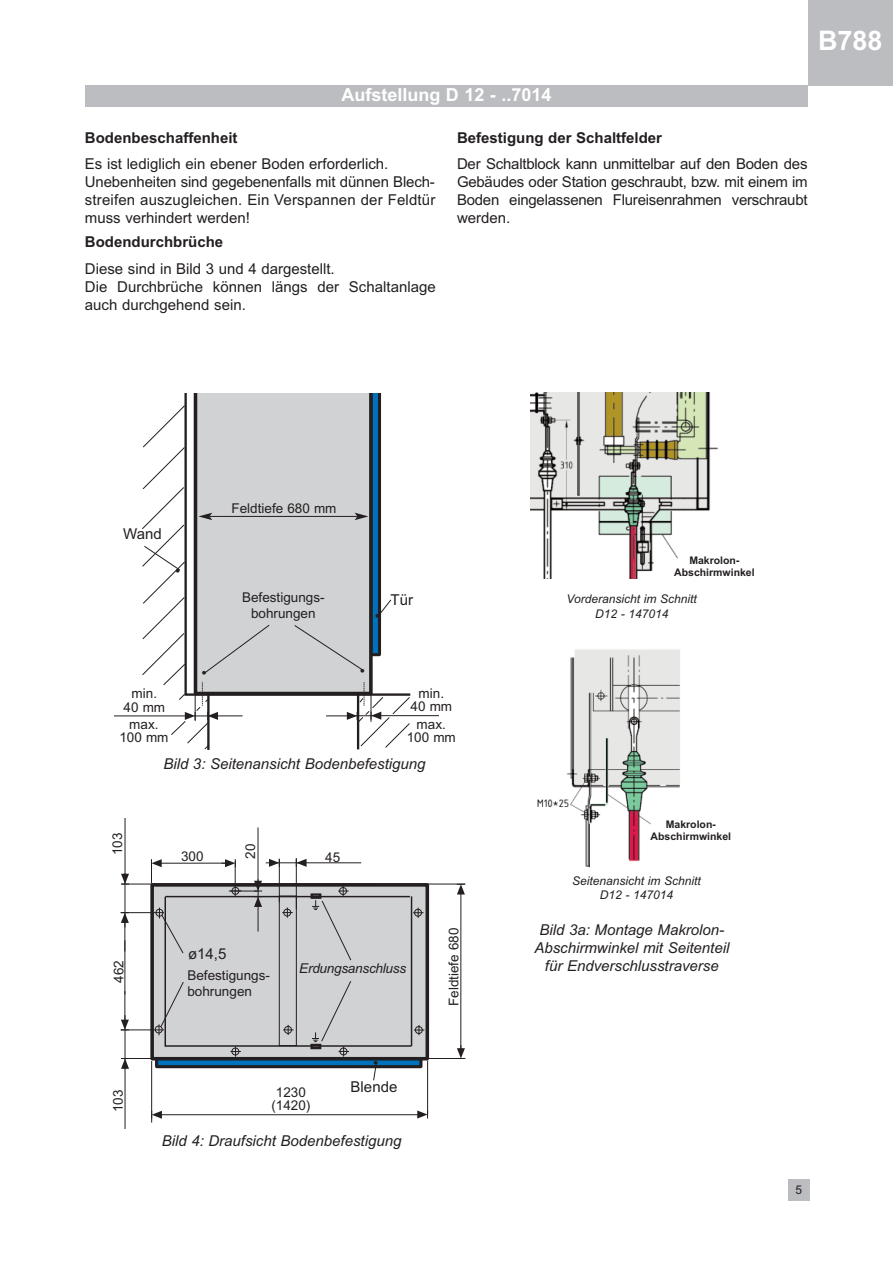
<style>
.page{position:relative;width:893px;height:1263px;background:#fff}
.page>*{position:absolute;margin:0;border:0;box-sizing:border-box;transform-origin:0 0}
.t1{font:700 27px "Arial";color:#fff}
.t2{font:700 18px "Arial";color:#fff}
.t3{font:15px/18px "Arial";color:#231f20}
.t4{font:italic 15px/18px "Arial";color:#231f20;text-align:center}
.t5{font:700 15px "Arial";color:#231f20}
.t6{font:13.5px/13.5px "Arial";color:#231f20;text-align:center}
.t7{font:italic 13.5px "Arial";letter-spacing:-.015em;color:#231f20}
.t8{font:italic 12px/14.4px "Arial";color:#231f20;text-align:center}
.t9{font:12px "Arial";color:#231f20}
.t10{font:700 10.5px/12.6px "Arial";color:#231f20;text-align:center}
</style>
<div class="page">
<div style="left:788px;top:1179px;width:21px;height:21px;background:#bcbdc0"></div>
<div style="left:808px;top:0;width:85px;height:85px;background:#bcbdc0"></div>
<img style="left:531px;top:393px;width:187px;height:185px">
<img style="left:537px;top:649px;width:143px;height:219px">
<div style="left:85px;top:85px;width:723px;height:22px;background:#bcbdc0"></div>
<div style="left:184px;top:393px;width:189px;height:303px;background:#d1d2d4"></div>
<hr style="left:377px;top:715px;width:62px;height:1px;background:#231f20">
<hr style="left:114px;top:715px;width:75px;height:1px;background:#231f20">
<svg style="left:326px;top:682px;width:85px;height:67px"></svg>
<div style="left:152px;top:885px;width:275px;height:174px;background:#d1d2d4"></div>
<div style="left:150px;top:883px;width:279px;height:177px;border:4px solid #231f20"></div>
<hr style="left:125px;top:819px;width:1px;height:59px;background:#231f20">
<svg style="left:121px;top:874px;width:8px;height:9px"></svg>
<hr style="left:124px;top:919px;width:1px;height:32px;background:#231f20">
<svg style="left:121px;top:913px;width:8px;height:10px"></svg>
<hr style="left:121px;top:883px;width:344px;height:1px;background:#231f20">
<hr style="left:121px;top:912px;width:43px;height:1px;background:#231f20">
<hr style="left:257px;top:884px;width:119px;height:1px;background:#231f20">
<hr style="left:158px;top:863px;width:73px;height:1px;background:#231f20">
<svg style="left:221px;top:859px;width:15px;height:8px"></svg>
<hr style="left:235px;top:861px;width:1px;height:35px;background:#231f20">
<svg style="left:151px;top:859px;width:11px;height:24px"></svg>
<hr style="left:460px;top:890px;width:1px;height:162px;background:#231f20">
<svg style="left:457px;top:884px;width:8px;height:10px"></svg>
<svg style="left:457px;top:1045px;width:8px;height:13px"></svg>
<hr style="left:158px;top:1114px;width:263px;height:1px;background:#231f20">
<svg style="left:152px;top:1111px;width:10px;height:8px"></svg>
<svg style="left:417px;top:1110px;width:11px;height:8px"></svg>
<hr style="left:151px;top:1061px;width:1px;height:61px;background:#231f20">
<hr style="left:427px;top:1060px;width:1px;height:55px;background:#231f20">
<hr style="left:165px;top:896px;width:245px;height:1px;background:#231f20">
<hr style="left:165px;top:897px;width:1px;height:150px;background:#231f20">
<hr style="left:411px;top:896px;width:1px;height:150px;background:#231f20">
<hr style="left:125px;top:873px;width:1px;height:54px;background:#231f20">
<hr style="left:303px;top:862px;width:58px;height:1px;background:#231f20">
<hr style="left:296px;top:858px;width:1px;height:51px;background:#231f20">
<hr style="left:279px;top:859px;width:1px;height:43px;background:#231f20">
<svg style="left:266px;top:859px;width:41px;height:8px"></svg>
<hr style="left:125px;top:940px;width:1px;height:54px;background:#231f20">
<hr style="left:125px;top:1065px;width:1px;height:64px;background:#231f20">
<svg style="left:121px;top:1058px;width:8px;height:11px"></svg>
<hr style="left:124px;top:991px;width:1px;height:32px;background:#231f20">
<svg style="left:121px;top:1019px;width:8px;height:10px"></svg>
<hr style="left:122px;top:1058px;width:343px;height:1px;background:#231f20">
<hr style="left:121px;top:1029px;width:43px;height:1px;background:#231f20">
<hr style="left:125px;top:1015px;width:1px;height:54px;background:#231f20">
<hr style="left:258px;top:827px;width:1px;height:58px;background:#231f20">
<div style="left:311px;top:893px;width:10px;height:6px;border:2px solid #231f20"></div>
<svg style="left:229px;top:879px;width:33px;height:53px"></svg>
<div style="left:232px;top:887px;width:7px;height:8px;border:1px solid #231f20;border-radius:50%"></div>
<svg style="left:282px;top:907px;width:11px;height:11px"></svg>
<div style="left:283px;top:909px;width:8px;height:7px;border:1px solid #231f20;border-radius:50%"></div>
<svg style="left:413px;top:908px;width:11px;height:10px"></svg>
<div style="left:414px;top:909px;width:8px;height:7px;border:1px solid #231f20;border-radius:50%"></div>
<div style="left:156px;top:909px;width:7px;height:7px;border:1px solid #231f20;border-radius:50%"></div>
<div style="left:279px;top:896px;width:18px;height:150px;border:1px solid #231f20"></div>
<hr style="left:210px;top:516px;width:147px;height:1px;background:#231f20">
<svg style="left:141px;top:404px;width:129px;height:346px"></svg>
<svg style="left:294px;top:393px;width:98px;height:278px"></svg>
<svg style="left:159px;top:908px;width:25px;height:46px"></svg>
<svg style="left:153px;top:980px;width:271px;height:101px"></svg>
<svg style="left:312px;top:886px;width:39px;height:75px"></svg>
<h1 class="t1" style="left:818px;top:24px;width:66px">B788</h1>
<p class="t2" style="left:341px;top:84px;width:212px">Aufstellung D 12 - ..7014</p>
<p class="t5" style="left:85px;top:129px;width:154px">Bodenbeschaffenheit</p>
<p class="t3" style="left:85px;top:155px;width:352px">Es ist lediglich ein ebener Boden erforderlich.<br>Unebenheiten sind gegebenenfalls mit dünnen Blech&shy;streifen auszugleichen. Ein Verspannen der Feldtür muss verhindert werden!</p>
<p class="t5" style="left:85px;top:233px;width:140px">Bodendurchbrüche</p>
<p class="t3" style="left:85px;top:259px;width:352px">Diese sind in Bild 3 und 4 dargestellt.<br>Die Durchbrüche können längs der Schaltanlage auch durchgehend sein.</p>
<p class="t5" style="left:457px;top:129px;width:207px">Befestigung der Schaltfelder</p>
<p class="t3" style="left:457px;top:155px;width:352px;text-align:justify">Der Schaltblock kann unmittelbar auf den Boden des Gebäudes oder Station geschraubt, bzw. mit einem im Boden eingelassenen Flureisenrahmen verschraubt werden.</p>
<p class="t3" style="left:123px;top:525px;width:40px">Wand</p>
<p class="t3" style="left:175px;top:562px;width:7px">•</p>
<p class="t6" style="left:124px;top:687px;width:43px">min.<br>40 mm</p>
<p class="t6" style="left:119px;top:717px;width:51px">max.<br>100 mm</p>
<p class="t6" style="left:231px;top:502px;width:107px">Feldtiefe 680 mm</p>
<p class="t6" style="left:242px;top:589px;width:84px;line-height:16.2px">Befestigungs&shy;bohrungen</p>
<p class="t3" style="left:375px;top:607px;width:7px">•</p>
<p class="t3" style="left:390px;top:591px;width:24px">Tür</p>
<p class="t3" style="left:201px;top:664px;width:7px">•</p>
<p class="t3" style="left:360px;top:662px;width:7px">•</p>
<p class="t6" style="left:411px;top:686px;width:43px">min.<br>40 mm</p>
<p class="t6" style="left:407px;top:717px;width:51px">max.<br>100 mm</p>
<p class="t4" style="left:163px;top:754px;width:264px">Bild 3: Seitenansicht Bodenbefestigung</p>
<p class="t6" style="left:111px;top:855px;width:24px;rotate:-90deg">103</p>
<p class="t6" style="left:244px;top:859px;width:17px;rotate:-90deg">20</p>
<p class="t6" style="left:181px;top:850px;width:24px">300</p>
<p class="t6" style="left:325px;top:851px;width:17px">45</p>
<p class="t6" style="left:112px;top:983px;width:24px;rotate:-90deg">462</p>
<p class="t3" style="left:188px;top:945px;width:40px">ø14,5</p>
<p class="t6" style="left:187px;top:967px;width:84px;line-height:16.2px;text-align:left">Befestigungs&shy;bohrungen</p>
<p class="t7" style="left:299px;top:961px;width:108px">Erdungsanschluss</p>
<p class="t3" style="left:373px;top:1053px;width:7px">•</p>
<p class="t6" style="left:111px;top:1112px;width:24px;rotate:-90deg">103</p>
<p class="t6" style="left:271px;top:1085px;width:41px">1230 (1420)</p>
<p class="t3" style="left:351px;top:1078px;width:48px">Blende</p>
<p class="t4" style="left:162px;top:1132px;width:241px">Bild 4: Draufsicht Bodenbefestigung</p>
<p class="t6" style="left:447px;top:1006px;width:80px;rotate:-90deg">Feldtiefe 680</p>
<p class="t10" style="left:674px;top:554px;width:82px">Makrolon-<br>Abschirmwinkel</p>
<p class="t8" style="left:567px;top:592px;width:132px">Vorderansicht im Schnitt<br>D12 - 147014</p>
<p class="t10" style="left:651px;top:817px;width:82px">Makrolon-<br>Abschirmwinkel</p>
<p class="t8" style="left:572px;top:874px;width:130px">Seitenansicht im Schnitt<br>D12 - 147014</p>
<p class="t4" style="left:534px;top:921px;width:197px">Bild 3a: Montage Makrolon-<br>Abschirmwinkel mit Seitenteil für Endverschlusstraverse</p>
<p class="t9" style="left:795px;top:1183px;width:8px">5</p>
</div>
